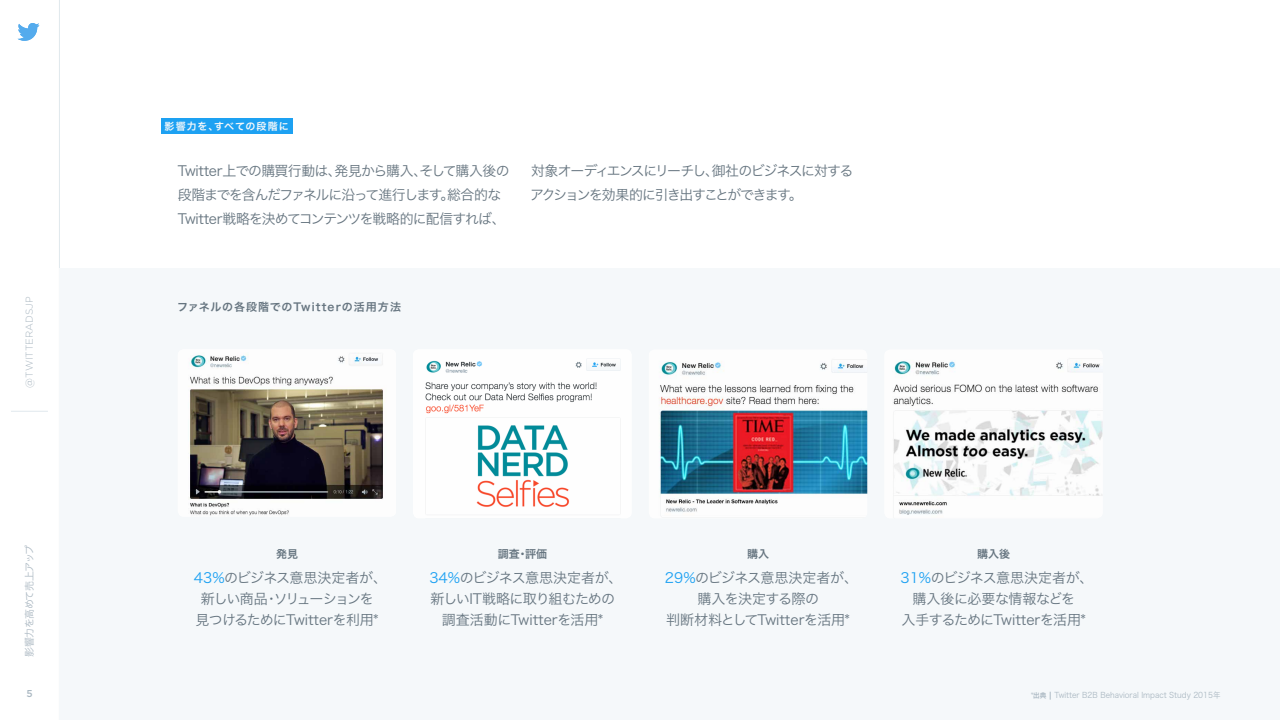
<style>
.page{position:relative;width:1280px;height:720px;background:#fff}
.page>*{position:absolute;margin:0;border:0;box-sizing:border-box;transform-origin:0 0}
.t1{font:14px/21px "Hira Kaku Pro W3";letter-spacing:-.03em;color:#667580;text-align:center}
.t2{font:14px/24px "Hira Kaku Pro W3";letter-spacing:-.055em;color:#667580}
.t3{font:14px/24px "Hira Kaku Pro W3";letter-spacing:-.105em;color:#667580}
.t4{font:11px "Hira Kaku Pro W6";letter-spacing:.08em;color:#667580}
.t5{font:300 10px "Gotham";color:#abb8c2}
.t6{font:10px "Hira Kaku Pro W3";letter-spacing:-.055em;color:#abb8c2}
.t7{font:10px "Hira Kaku Pro W6";letter-spacing:.1em;color:#f5f8fa}
.t8{font:500 10px "Gotham";color:#aab8c2}
.t9{font:8px "Hira Kaku Pro W3";color:#aab8c2;scale:.94 1}
.s1{color:#1da1f2}
.s2{font-family:"Gotham";font-style:italic}
.s3{font-family:"Hira Kaku Pro W6";font-size:7px}
.s4{font-family:"Hira Kaku Pro W6"}
</style>
<div class="page">
<svg style="left:18px;top:23px;width:21px;height:18px"></svg>
<hr style="left:11px;top:411px;width:37px;height:1px;background:#e0e8ed">
<hr style="left:59px;top:0;width:1px;height:720px;background:#e0e8ed">
<div style="left:60px;top:269px;width:1220px;height:451px;background:#f5f8fa"></div>
<div style="left:161px;top:118px;width:131px;height:16px;background:#1da1f2"></div>
<img style="left:190px;top:355px;width:193px;height:161px">
<img style="left:425px;top:361px;width:191px;height:146px">
<img style="left:660px;top:362px;width:207px;height:150px">
<img style="left:893px;top:361px;width:210px;height:154px">
<p class="t5" style="left:23px;top:388px;width:93px;rotate:-90deg">@TWITTERADSJP</p>
<p class="t6" style="left:21px;top:657px;width:114px;rotate:-90deg">影響力を高めて売上アップ</p>
<p class="t8" style="left:26px;top:687px;width:8px">5</p>
<p class="t7" style="left:165px;top:117px;width:126px">影響力を、すべての段階に</p>
<p class="t2" style="left:178px;top:158px;width:333px">Twitter上での購買行動は、発見から購入、そして購入後の段階までを含んだファネルに沿って進行します。総合的な<br>Twitter戦略を決めてコンテンツを戦略的に配信すれば、</p>
<p class="t3" style="left:530px;top:158px;width:325px">対象オーディエンスにリーチし、御社のビジネスに対するアクションを効果的に引き出すことができます。</p>
<p class="t4" style="left:177px;top:297px;width:225px">ファネルの各段階でのTwitterの活用方法</p>
<p class="t4" style="left:276px;top:544px;width:23px">発見</p>
<p class="t2" style="left:194px;top:566px;width:195px;line-height:21px;text-align:center"><span class="s1">43%</span>のビジネス意思決定者が、新しい商品・ソリューションを<br>見つけるためにTwitterを利用*</p>
<p class="t4" style="left:498px;top:544px;width:51px">調査・評価</p>
<p class="t1" style="left:429px;top:566px;width:195px"><span class="s1">34%</span>のビジネス意思決定者が、新しいIT戦略に取り組むための調査活動にTwitterを活用*</p>
<p class="t4" style="left:747px;top:544px;width:23px">購入</p>
<p class="t1" style="left:665px;top:566px;width:195px"><span class="s1">29%</span>のビジネス意思決定者が、購入を決定する際の<br>判断材料としてTwitterを活用*</p>
<p class="t4" style="left:977px;top:544px;width:34px">購入後</p>
<p class="t1" style="left:900px;top:566px;width:195px"><span class="s1">31%</span>のビジネス意思決定者が、購入後に必要な情報などを<br>入手するためにTwitterを活用*</p>
<p class="t9" style="left:1030px;top:688px;width:204px"><span class="s2">*</span><span class="s3">出典</span> <span class="s4">|</span> Twitter B2B Behavioral Impact Study 2015年</p>
</div>
